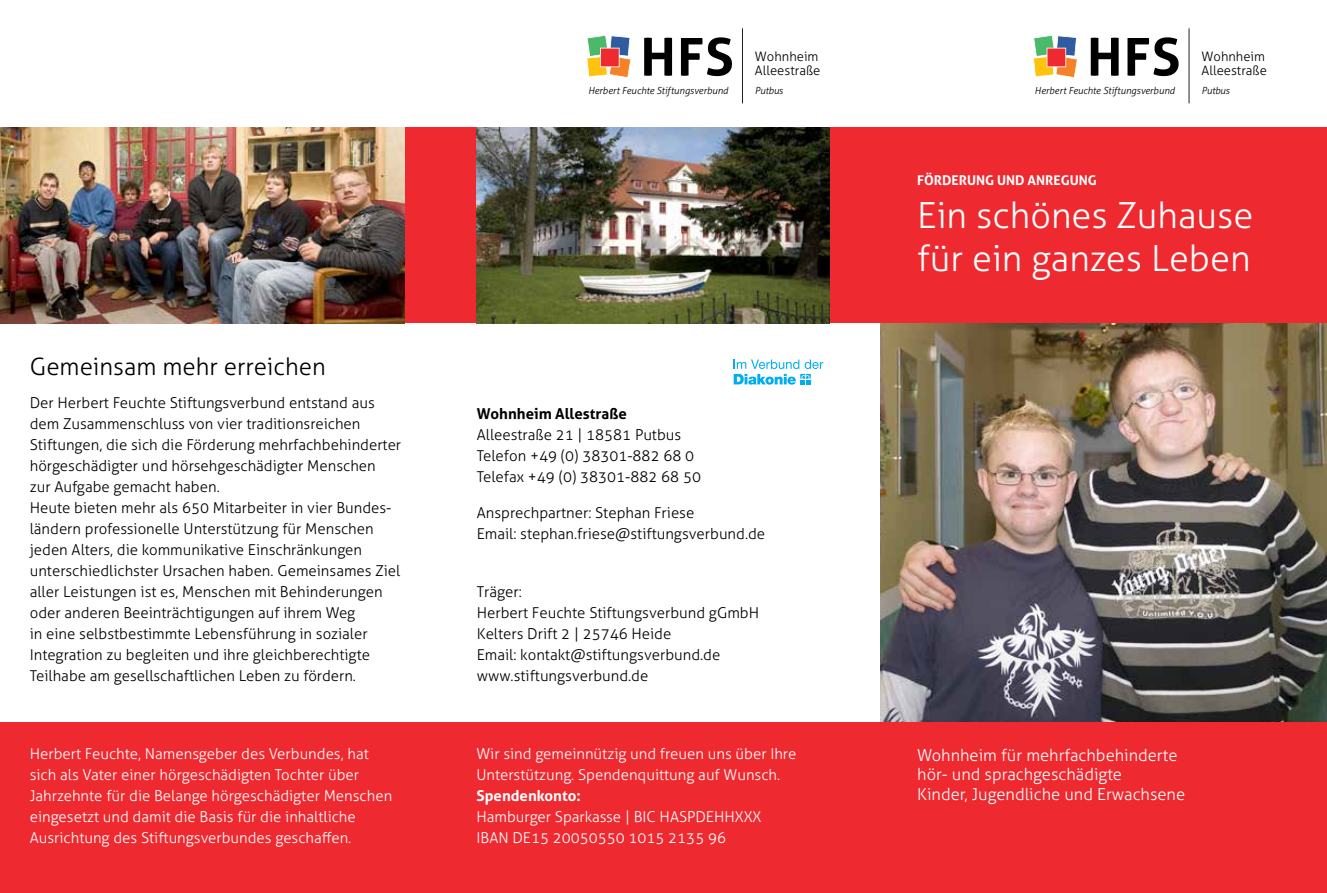
<style>
.page{position:relative;width:1327px;height:893px;background:#fff}
.page>*{position:absolute;margin:0;border:0;box-sizing:border-box;transform-origin:0 0}
.t1{font:300 36px/43.2px "Aller";color:#fff}
.t2{font:300 24px "Aller";color:#000}
.t3{font:300 16.5px/19.8px "Aller";color:#fff}
.t4{font:300 15px/21px "Aller";color:#000}
.t5{font:300 15px/21px "Aller";color:#fff}
.t6{font:700 15px "Aller";color:#000}
.t7{font:700 15px "Aller";color:#fff}
.t8{font:700 13.5px "Aller";color:#fff}
.t9{font:300 13.05px/14.1px "Aller";color:#000}
.t10{font:italic 300 9.75px "Aller";letter-spacing:-.005em;color:#000}
</style>
<div class="page">
<img style="left:880px;top:323px;width:447px;height:400px">
<div style="left:0;top:128px;width:1327px;height:195px;background:#ee292f"></div>
<div style="left:0;top:723px;width:1327px;height:170px;background:#ee292f"></div>
<img style="left:476px;top:128px;width:353px;height:195px">
<svg style="left:733px;top:359px;width:90px;height:26px"></svg>
<img style="left:0;top:128px;width:404px;height:195px">
<svg style="left:1090px;top:38px;width:28px;height:38px"></svg>
<svg style="left:1127px;top:37px;width:51px;height:39px"></svg>
<svg style="left:1188px;top:28px;width:1px;height:75px"></svg>
<svg style="left:1033px;top:35px;width:45px;height:43px"></svg>
<svg style="left:644px;top:38px;width:28px;height:38px"></svg>
<svg style="left:681px;top:37px;width:51px;height:39px"></svg>
<svg style="left:742px;top:28px;width:1px;height:75px"></svg>
<svg style="left:587px;top:35px;width:44px;height:43px"></svg>
<p class="t9" style="left:755px;top:49px;width:67px">Wohnheim<br>Alleestraße</p>
<p class="t10" style="left:588px;top:85px;width:142px">Herbert Feuchte Stiftungsverbund</p>
<p class="t10" style="left:755px;top:85px;width:30px">Putbus</p>
<h2 class="t2" style="left:30px;top:352px;width:297px">Gemeinsam mehr erreichen</h2>
<p class="t4" style="left:30px;top:392px;width:373px">Der Herbert Feuchte Stiftungsverbund entstand aus dem Zusammenschluss von vier traditionsreichen Stiftungen, die sich die Förderung mehrfachbehinderter hörgeschädigter und hörsehgeschädigter Menschen<br>zur Aufgabe gemacht haben.<br>Heute bieten mehr als 650 Mitarbeiter in vier Bundes&shy;ländern professionelle Unterstützung für Menschen jeden Alters, die kommunikative Einschränkungen unterschiedlichster Ursachen haben. Gemeinsames Ziel aller Leistungen ist es, Menschen mit Behinderungen oder anderen Beeinträchtigungen auf ihrem Weg<br>in eine selbstbestimmte Lebensführung in sozialer Integration zu begleiten und ihre gleichberechtigte Teilhabe am gesellschaftlichen Leben zu fördern.</p>
<p class="t6" style="left:477px;top:405px;width:152px">Wohnheim Allestraße</p>
<p class="t4" style="left:477px;top:425px;width:226px">Alleestraße 21 | 18581 Putbus<br>Telefon +49 (0) 38301-882 68 0<br>Telefax +49 (0) 38301-882 68 50</p>
<p class="t4" style="left:477px;top:503px;width:290px">Ansprechpartner: Stephan Friese<br>Email: stephan.friese@stiftungsverbund.de</p>
<p class="t4" style="left:477px;top:581px;width:284px">Träger:<br>Herbert Feuchte Stiftungsverbund gGmbH<br>Kelters Drift 2 | 25746 Heide<br>Email: kontakt@stiftungsverbund.de www.stiftungsverbund.de</p>
<p class="t5" style="left:30px;top:744px;width:364px">Herbert Feuchte, Namensgeber des Verbundes, hat sich als Vater einer hörgeschädigten Tochter über Jahrzehnte für die Belange hörgeschädigter Menschen eingesetzt und damit die Basis für die inhaltliche Ausrichtung des Stiftungsverbundes geschaffen.</p>
<p class="t5" style="left:476px;top:744px;width:321px">Wir sind gemeinnützig und freuen uns über Ihre<br>Unterstützung. Spendenquittung auf Wunsch.</p>
<p class="t7" style="left:476px;top:787px;width:106px">Spendenkonto:</p>
<p class="t5" style="left:476px;top:807px;width:286px">Hamburger Sparkasse | BIC HASPDEHHXXX<br>IBAN DE15 20050550 1015 2135 96</p>
<p class="t9" style="left:1201px;top:49px;width:67px">Wohnheim<br>Alleestraße</p>
<p class="t10" style="left:1034px;top:85px;width:142px">Herbert Feuchte Stiftungsverbund</p>
<p class="t10" style="left:1201px;top:85px;width:30px">Putbus</p>
<p class="t8" style="left:917px;top:171px;width:181px">Förderung und Anregung</p>
<h1 class="t1" style="left:917px;top:194px;width:338px">Ein schönes Zuhause für ein ganzes Leben</h1>
<p class="t3" style="left:917px;top:745px;width:269px">Wohnheim für mehrfachbehinderte hör- und sprachgeschädigte<br>Kinder, Jugendliche und Erwachsene</p>
</div>
